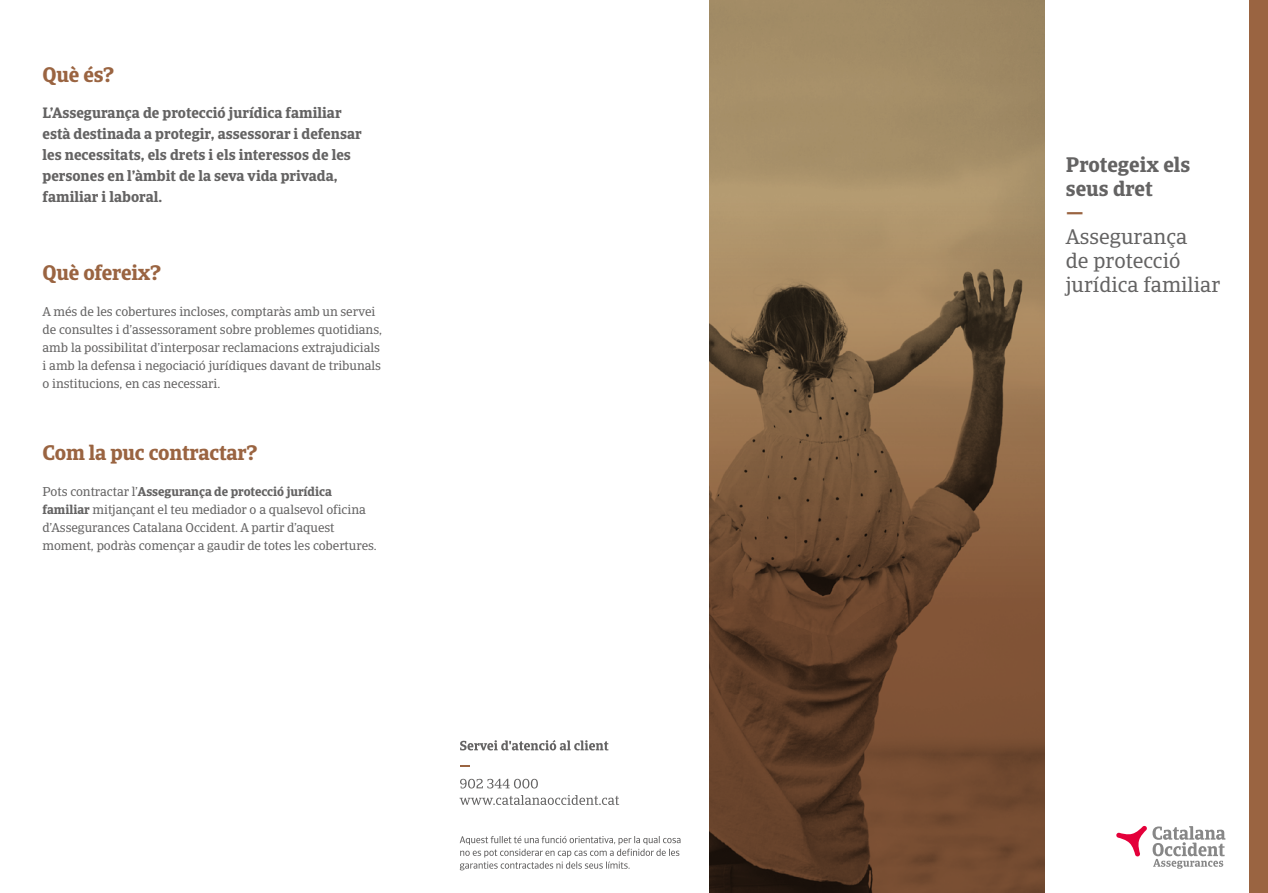
<style>
.page{position:relative;width:1268px;height:893px;background:#fff}
.page>*{position:absolute;margin:0;border:0;box-sizing:border-box;transform-origin:0 0}
.t1{font:21px/24px "Catalana";color:#646363}
.t2{font:700 21px "Catalana";letter-spacing:-.01em;color:#9a6441}
.t3{font:700 21px/24px "Catalana";color:#646363}
.t4{font:700 15px/21px "Catalana";color:#646363}
.t5{font:12.75px/18px "Catalana";letter-spacing:-.005em;color:#646363}
.s1{font-weight:700}
</style>
<div class="page">
<div style="left:1248px;top:0;width:19px;height:893px;background:#9a6441"></div>
<img style="left:709px;top:0;width:335px;height:893px">
<svg style="left:1152px;top:826px;width:73px;height:43px"></svg>
<svg style="left:1116px;top:826px;width:30px;height:31px"></svg>
<svg style="left:459px;top:836px;width:221px;height:34px"></svg>
<svg style="left:459px;top:795px;width:160px;height:10px"></svg>
<svg style="left:460px;top:779px;width:78px;height:9px"></svg>
<svg style="left:460px;top:740px;width:148px;height:10px"></svg>
<h1 class="t2" style="left:43px;top:61px;width:73px">Què és?</h1>
<p class="t4" style="left:43px;top:102px;width:320px">L’Assegurança de protecció jurídica familiar està destinada a protegir, assessorar i defensar les necessitats, els drets i els interessos de les persones en l’àmbit de la seva vida privada, familiar i laboral.</p>
<h1 class="t2" style="left:43px;top:259px;width:120px">Què ofereix?</h1>
<p class="t5" style="left:43px;top:303px;width:341px">A més de les cobertures incloses, comptaràs amb un servei de consultes i d’assessorament sobre problemes quotidians, amb la possibilitat d’interposar reclamacions extrajudicials i amb la defensa i negociació jurídiques davant de tribunals o institucions, en cas necessari.</p>
<h1 class="t2" style="left:43px;top:439px;width:216px">Com la puc contractar?</h1>
<p class="t5" style="left:43px;top:483px;width:336px">Pots contractar l’<span class="s1">Assegurança de protecció jurídica familiar</span> mitjançant el teu mediador o a qualsevol oficina d’Assegurances Catalana Occident. A partir d’aquest moment, podràs començar a gaudir de totes les cobertures.</p>
<h1 class="t3" style="left:1065px;top:152px;width:126px">Protegeix els seus dret</h1>
<h1 class="t2" style="left:1065px;top:199px;width:20px">—</h1>
<h1 class="t1" style="left:1065px;top:225px;width:156px">Assegurança<br>de protecció jurídica familiar</h1>
</div>
